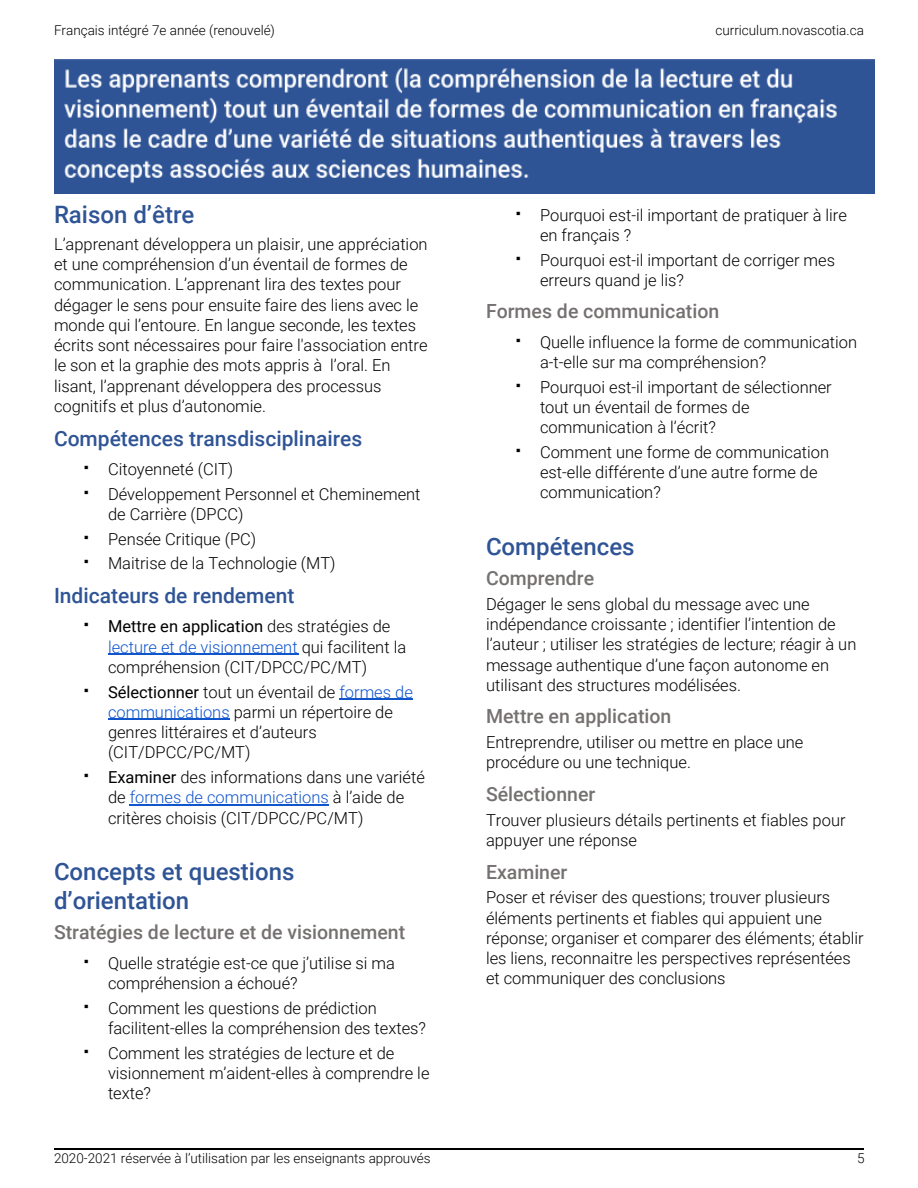
<style>
.page{position:relative;width:918px;height:1188px;background:#fff}
.page>*{position:absolute;margin:0;border:0;box-sizing:border-box;transform-origin:0 0}
.t1{font:500 24px/29.2px "Roboto";color:#2f5496}
.t2{font:500 21px "Roboto";color:#2f5496}
.t3{font:500 19.5px "Roboto";color:#767171}
.t4{font:300 16.5px/20.2px "Roboto";color:#000}
.t5{font:300 13.5px "Roboto";color:#000}
.s1{font-family:"MS Gothic";font-weight:400;font-size:21px}
.s2{font-weight:400}
.s3{color:#15c}
</style>
<div class="page">
<hr style="left:54px;top:1149px;width:810px;height:1px;background:#000">
<hr style="left:108px;top:654px;width:190px;height:1px;background:#15c">
<hr style="left:340px;top:699px;width:73px;height:1px;background:#15c">
<hr style="left:108px;top:719px;width:122px;height:1px;background:#15c">
<hr style="left:129px;top:804px;width:199px;height:2px;background:#15c">
<img style="left:54px;top:60px;width:820px;height:134px">
<p class="t5" style="left:54px;top:22px;width:223px">Français intégré 7e année (renouvelé)</p>
<p class="t5" style="left:716px;top:22px;width:150px">curriculum.novascotia.ca</p>
<h1 class="t1" style="left:54px;top:200px;width:142px">Raison d’être</h1>
<p class="t4" style="left:54px;top:234px;width:375px">L’apprenant développera un plaisir, une appréciation et une compréhension d’un éventail de formes de communication. L’apprenant lira des textes pour dégager le sens pour ensuite faire des liens avec le monde qui l’entoure. En langue seconde, les textes écrits sont nécessaires pour faire l'association entre le son et la graphie des mots appris à l’oral. En lisant, l’apprenant développera des processus cognitifs et plus d’autonomie.</p>
<p class="t2" style="left:54px;top:426px;width:310px">Compétences transdisciplinaires</p>
<p class="t4" style="left:81px;top:459px;width:154px"><span class="s1">▪</span> Citoyenneté (CIT)</p>
<p class="t4" style="left:108px;top:484px;width:314px;text-indent:-27px"><span class="s1">▪</span> Développement Personnel et Cheminement de Carrière (DPCC)</p>
<p class="t4" style="left:81px;top:529px;width:177px"><span class="s1">▪</span> Pensée Critique (PC)</p>
<p class="t4" style="left:81px;top:553px;width:256px"><span class="s1">▪</span> Maitrise de la Technologie (MT)</p>
<p class="t2" style="left:54px;top:584px;width:242px">Indicateurs de rendement</p>
<p class="t4" style="left:108px;top:616px;width:300px;text-indent:-27px"><span class="s1">▪</span> <span class="s2">Mettre en application</span> des stratégies de <span class="s3">lecture et de visionnement</span> qui facilitent la compréhension (CIT/DPCC/PC/MT)</p>
<p class="t4" style="left:108px;top:682px;width:306px;text-indent:-27px"><span class="s1">▪</span> <span class="s2">Sélectionner</span> tout un éventail de <span class="s3">formes de communications</span> parmi un répertoire de genres littéraires et d’auteurs (CIT/DPCC/PC/MT)</p>
<p class="t4" style="left:108px;top:767px;width:318px;text-indent:-27px"><span class="s1">▪</span> <span class="s2">Examiner</span> des informations dans une variété de <span class="s3">formes de communications</span> à l’aide de critères choisis (CIT/DPCC/PC/MT)</p>
<h1 class="t1" style="left:54px;top:857px;width:242px">Concepts et questions d’orientation</h1>
<p class="t3" style="left:54px;top:921px;width:353px">Stratégies de lecture et de visionnement</p>
<p class="t4" style="left:108px;top:953px;width:289px;text-indent:-27px"><span class="s1">▪</span> Quelle stratégie est-ce que j’utilise si ma compréhension a échoué?</p>
<p class="t4" style="left:108px;top:998px;width:320px;text-indent:-27px"><span class="s1">▪</span> Comment les questions de prédiction facilitent-elles la compréhension des textes?</p>
<p class="t4" style="left:108px;top:1043px;width:323px;text-indent:-27px"><span class="s1">▪</span> Comment les stratégies de lecture et de visionnement m’aident-elles à comprendre le texte?</p>
<p class="t4" style="left:540px;top:205px;width:308px;text-indent:-27px"><span class="s1">▪</span> Pourquoi est-il important de pratiquer à lire en français ?</p>
<p class="t4" style="left:540px;top:250px;width:297px;text-indent:-27px"><span class="s1">▪</span> Pourquoi est-il important de corriger mes erreurs quand je lis?</p>
<p class="t3" style="left:486px;top:300px;width:235px">Formes de communication</p>
<p class="t4" style="left:540px;top:332px;width:319px;text-indent:-27px"><span class="s1">▪</span> Quelle influence la forme de communication a-t-elle sur ma compréhension?</p>
<p class="t4" style="left:540px;top:377px;width:293px;text-indent:-27px"><span class="s1">▪</span> Pourquoi est-il important de sélectionner tout un éventail de formes de communication à l’écrit?</p>
<p class="t4" style="left:540px;top:442px;width:291px;text-indent:-27px"><span class="s1">▪</span> Comment une forme de communication est-elle différente d’une autre forme de communication?</p>
<h1 class="t1" style="left:486px;top:532px;width:150px">Compétences</h1>
<p class="t3" style="left:486px;top:567px;width:110px">Comprendre</p>
<p class="t4" style="left:486px;top:594px;width:372px">Dégager le sens global du message avec une indépendance croissante ; identifier l’intention de l’auteur ; utiliser les stratégies de lecture; réagir à un message authentique d’une façon autonome en utilisant des structures modélisées.</p>
<p class="t3" style="left:486px;top:705px;width:187px">Mettre en application</p>
<p class="t4" style="left:486px;top:732px;width:319px">Entreprendre, utiliser ou mettre en place une procédure ou une technique.</p>
<p class="t3" style="left:486px;top:783px;width:111px">Sélectionner</p>
<p class="t4" style="left:486px;top:810px;width:361px">Trouver plusieurs détails pertinents et fiables pour appuyer une réponse</p>
<p class="t3" style="left:486px;top:861px;width:83px">Examiner</p>
<p class="t4" style="left:486px;top:888px;width:379px">Poser et réviser des questions; trouver plusieurs éléments pertinents et fiables qui appuient une réponse; organiser et comparer des éléments; établir les liens, reconnaitre les perspectives représentées et communiquer des conclusions</p>
<p class="t5" style="left:54px;top:1151px;width:378px">2020-2021 réservée à l’utilisation par les enseignants approuvés</p>
<p class="t5" style="left:857px;top:1151px;width:9px">5</p>
</div>
